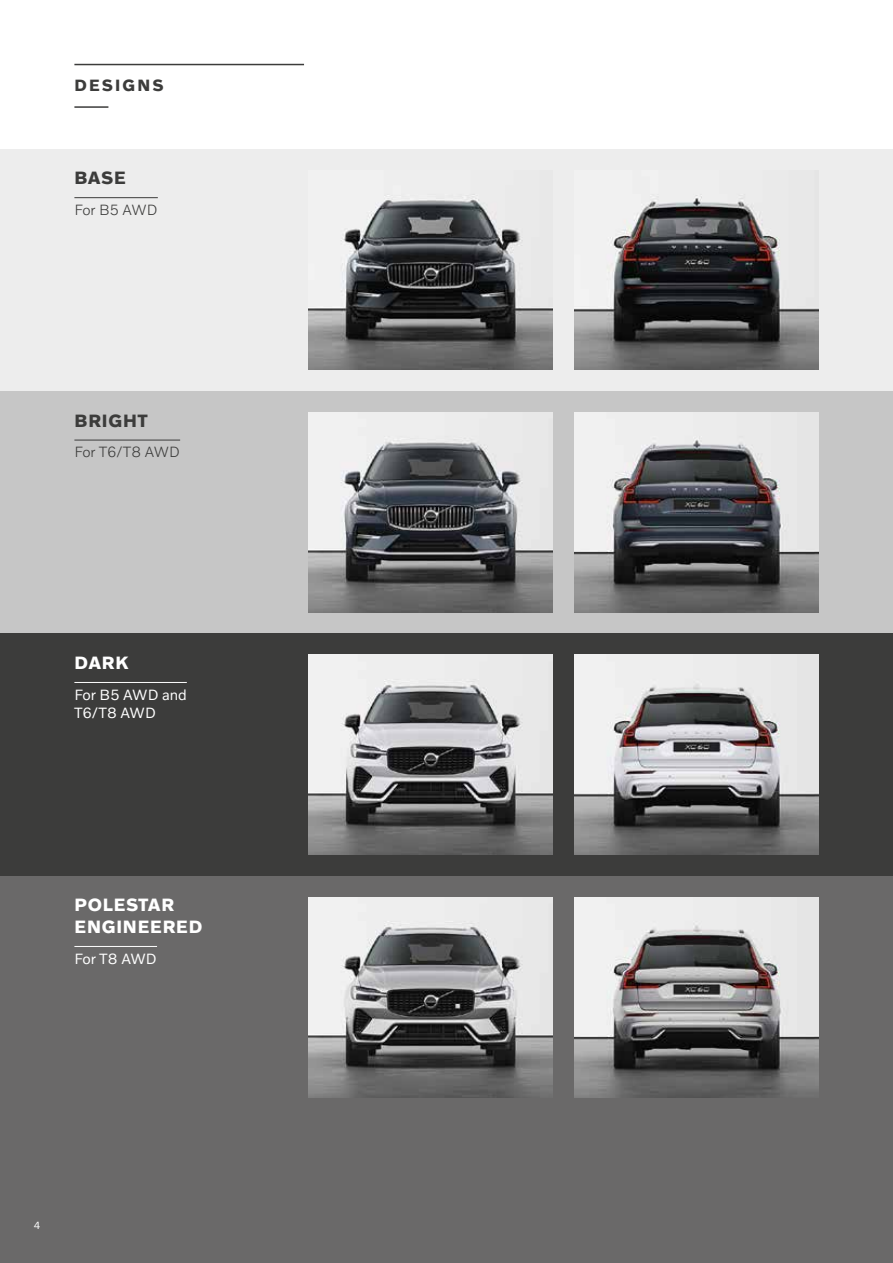
<style>
.page{position:relative;width:893px;height:1263px;background:#fff}
.page>*{position:absolute;margin:0;border:0;box-sizing:border-box;transform-origin:0 0}
.t1{font:700 18px/21.6px "Volvo Novum";letter-spacing:.04em;color:#fff}
.t2{font:700 18px "Volvo Novum";letter-spacing:.04em;color:#3c3c3b}
.t3{font:700 16.5px "Volvo Novum";letter-spacing:.125em;color:#3c3c3b}
.t4{font:15px/18px "Volvo Novum";letter-spacing:-.01em;color:#fff}
.t5{font:300 15px "Volvo Novum";letter-spacing:-.01em;color:#3c3c3b}
.t6{font:10.5px "Volvo Novum";color:#fff}
</style>
<div class="page">
<hr style="left:74px;top:64px;width:230px;height:1px;background:#3c3c3b">
<hr style="left:74px;top:106px;width:34px;height:2px;background:#3c3c3b">
<div style="left:0;top:149px;width:893px;height:242px;background:#ededed"></div>
<div style="left:0;top:876px;width:893px;height:387px;background:#6a6969"></div>
<div style="left:0;top:391px;width:893px;height:243px;background:#c6c6c6"></div>
<div style="left:0;top:634px;width:893px;height:242px;background:#3c3c3b"></div>
<hr style="left:74px;top:197px;width:84px;height:1px;background:#3c3c3b">
<hr style="left:74px;top:440px;width:106px;height:1px;background:#3c3c3b">
<hr style="left:74px;top:682px;width:113px;height:1px;background:#fff">
<hr style="left:74px;top:946px;width:83px;height:1px;background:#fff">
<img style="left:308px;top:194px;width:245px;height:176px">
<img style="left:574px;top:195px;width:245px;height:175px">
<img style="left:308px;top:412px;width:245px;height:200px">
<img style="left:308px;top:655px;width:245px;height:200px">
<img style="left:308px;top:897px;width:245px;height:200px">
<img style="left:574px;top:412px;width:245px;height:200px">
<img style="left:574px;top:655px;width:245px;height:200px">
<img style="left:574px;top:897px;width:245px;height:200px">
<p class="t3" style="left:75px;top:75px;width:91px">DESIGNS</p>
<p class="t2" style="left:75px;top:166px;width:53px">BASE</p>
<p class="t5" style="left:74px;top:200px;width:85px">For B5 AWD</p>
<p class="t2" style="left:75px;top:409px;width:74px">BRIGHT</p>
<p class="t5" style="left:74px;top:443px;width:107px">For T6/T8 AWD</p>
<p class="t1" style="left:75px;top:651px;width:55px">DARK</p>
<p class="t4" style="left:74px;top:685px;width:114px">For B5 AWD and<br>T6/T8 AWD</p>
<p class="t1" style="left:75px;top:893px;width:129px">POLESTAR<br>ENGINEERED</p>
<p class="t4" style="left:74px;top:949px;width:84px">For T8 AWD</p>
<p class="t6" style="left:34px;top:1218px;width:8px">4</p>
</div>
